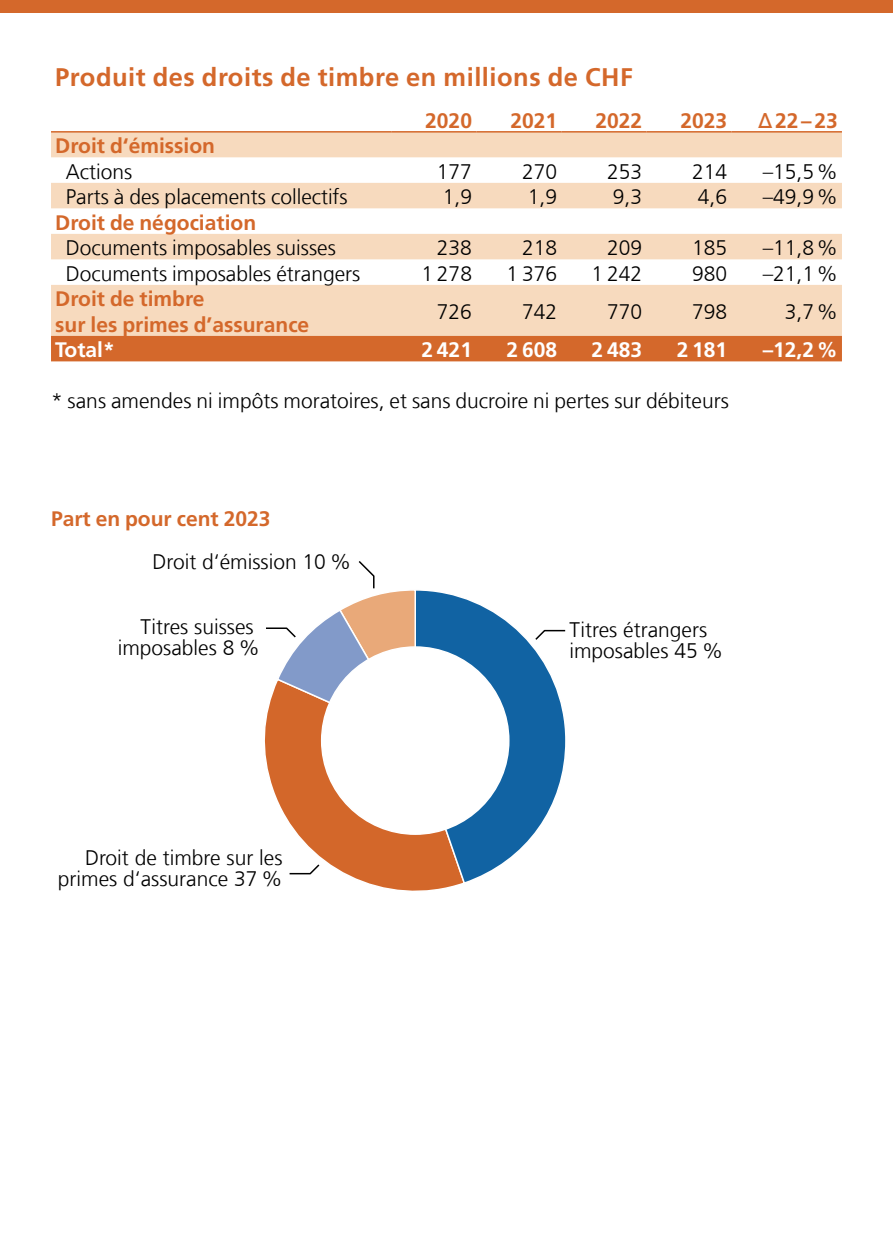
<style>
.page{position:relative;width:893px;height:1259px;background:#fff}
.page>*{position:absolute;margin:0;border:0;box-sizing:border-box;transform-origin:0 0}
.Überschriften_Ueberschrift3-Orange{font:700 25.5px "Frutiger LT Com";letter-spacing:.02em;color:#d4682b}
.Fussnote{font:300 21px/21px "Frutiger LT Com";color:#000;text-align:right}
.Tabelle_Rechts{font:300 21px "Frutiger LT Com";color:#000}
.Tabelle_Kopfzeile-Orange{font:700 21px/25.5px "Frutiger LT Com";color:#d4682b}
.Tabelle_Kopfzeile-Orange-Rechts{font:700 21px "Frutiger LT Com";color:#d4682b}
.Tabelle_Fusszeile-Rechts{font:700 21px "Frutiger LT Com";color:#fff}
.Überschriften_Ueberschrift4-Orange{font:700 21px "Frutiger LT Com";color:#d4682b}
.Tabelle_Fusszeile{font:700 21px "Frutiger LT Com";color:#fff}
</style>
<div class="page">
<div style="left:0;top:0;width:893px;height:13px;background:#d4682b"></div>
<svg style="left:51px;top:133px;width:791px;height:203px;fill:#f7dabe"></svg>
<div style="left:51px;top:336px;width:791px;height:25px;background:#d4682b"></div>
<hr style="left:51px;top:131px;width:340px;height:2px;background:#d4682b">
<hr style="left:391px;top:131px;width:85px;height:2px;background:#d4682b">
<hr style="left:476px;top:131px;width:85px;height:2px;background:#d4682b">
<hr style="left:561px;top:131px;width:85px;height:2px;background:#d4682b">
<hr style="left:646px;top:131px;width:85px;height:2px;background:#d4682b">
<hr style="left:731px;top:131px;width:111px;height:2px;background:#d4682b">
<svg style="left:264px;top:561px;width:302px;height:330px"></svg>
<div style="left:322px;top:647px;width:187px;height:187px;background:#fff;border-radius:50%"></div>
<h3 class="Überschriften_Ueberschrift3-Orange" style="left:55px;top:62px;width:579px">Produit des droits de timbre en millions de CHF</h3>
<p class="Tabelle_Kopfzeile-Orange-Rechts" style="left:425px;top:108px;width:48px">2020</p>
<p class="Tabelle_Kopfzeile-Orange-Rechts" style="left:510px;top:108px;width:48px">2021</p>
<p class="Tabelle_Kopfzeile-Orange-Rechts" style="left:595px;top:108px;width:48px">2022</p>
<p class="Tabelle_Kopfzeile-Orange-Rechts" style="left:680px;top:108px;width:48px">2023</p>
<p class="Tabelle_Kopfzeile-Orange-Rechts" style="left:758px;top:108px;width:81px">∆22–23</p>
<p class="Tabelle_Kopfzeile-Orange" style="left:55px;top:133px;width:161px">Droit d‘émission</p>
<p class="Fussnote" style="left:66px;top:161px;width:68px">Actions</p>
<p class="Tabelle_Rechts" style="left:437px;top:159px;width:37px">177</p>
<p class="Tabelle_Rechts" style="left:522px;top:159px;width:37px">270</p>
<p class="Tabelle_Rechts" style="left:607px;top:159px;width:37px">253</p>
<p class="Tabelle_Rechts" style="left:692px;top:159px;width:37px">214</p>
<p class="Tabelle_Rechts" style="left:763px;top:159px;width:76px">–15,5%</p>
<p class="Fussnote" style="left:66px;top:186px;width:283px">Parts à des placements collectifs</p>
<p class="Tabelle_Rechts" style="left:443px;top:185px;width:31px">1,9</p>
<p class="Tabelle_Rechts" style="left:528px;top:185px;width:31px">1,9</p>
<p class="Tabelle_Rechts" style="left:613px;top:185px;width:31px">9,3</p>
<p class="Tabelle_Rechts" style="left:698px;top:185px;width:31px">4,6</p>
<p class="Tabelle_Rechts" style="left:763px;top:185px;width:76px">–49,9%</p>
<p class="Tabelle_Kopfzeile-Orange" style="left:55px;top:210px;width:202px">Droit de négociation</p>
<p class="Fussnote" style="left:66px;top:237px;width:272px">Documents imposables suisses</p>
<p class="Tabelle_Rechts" style="left:437px;top:236px;width:37px">238</p>
<p class="Tabelle_Rechts" style="left:522px;top:236px;width:37px">218</p>
<p class="Tabelle_Rechts" style="left:607px;top:236px;width:37px">209</p>
<p class="Tabelle_Rechts" style="left:692px;top:236px;width:37px">185</p>
<p class="Tabelle_Rechts" style="left:763px;top:236px;width:76px">–11,8%</p>
<p class="Fussnote" style="left:66px;top:263px;width:296px">Documents imposables étrangers</p>
<p class="Tabelle_Rechts" style="left:421px;top:261px;width:52px">1 278</p>
<p class="Tabelle_Rechts" style="left:507px;top:261px;width:52px">1 376</p>
<p class="Tabelle_Rechts" style="left:592px;top:261px;width:52px">1 242</p>
<p class="Tabelle_Rechts" style="left:692px;top:261px;width:37px">980</p>
<p class="Tabelle_Rechts" style="left:763px;top:261px;width:76px">–21,1%</p>
<p class="Tabelle_Kopfzeile-Orange" style="left:55px;top:286px;width:256px">Droit de timbre<br>sur les primes d’assurance</p>
<p class="Tabelle_Rechts" style="left:437px;top:299px;width:37px">726</p>
<p class="Tabelle_Rechts" style="left:522px;top:299px;width:37px">742</p>
<p class="Tabelle_Rechts" style="left:607px;top:299px;width:37px">770</p>
<p class="Tabelle_Rechts" style="left:692px;top:299px;width:37px">798</p>
<p class="Tabelle_Rechts" style="left:785px;top:299px;width:54px">3,7%</p>
<p class="Tabelle_Fusszeile" style="left:55px;top:337px;width:61px">Total*</p>
<p class="Tabelle_Fusszeile-Rechts" style="left:421px;top:337px;width:52px">2 421</p>
<p class="Tabelle_Fusszeile-Rechts" style="left:507px;top:337px;width:52px">2 608</p>
<p class="Tabelle_Fusszeile-Rechts" style="left:592px;top:337px;width:52px">2 483</p>
<p class="Tabelle_Fusszeile-Rechts" style="left:677px;top:337px;width:52px">2 181</p>
<p class="Tabelle_Fusszeile-Rechts" style="left:763px;top:337px;width:76px">–12,2%</p>
<p class="Fussnote" style="left:51px;top:390px;width:679px">* sans amendes ni impôts moratoires, et sans ducroire ni pertes sur débiteurs</p>
<h4 class="Überschriften_Ueberschrift4-Orange" style="left:51px;top:506px;width:221px">Part en pour cent 2023</h4>
<p class="Fussnote" style="left:152px;top:551px;width:200px">Droit d‘émission 10 %</p>
<p class="Fussnote" style="left:118px;top:616px;width:143px">Titres suisses imposables 8 %</p>
<p class="Fussnote" style="left:58px;top:847px;width:226px">Droit de timbre sur les primes d‘assurance 37 %</p>
<p class="Fussnote" style="left:569px;top:619px;width:155px;text-align:left">Titres étrangers imposables 45 %</p>
</div>
